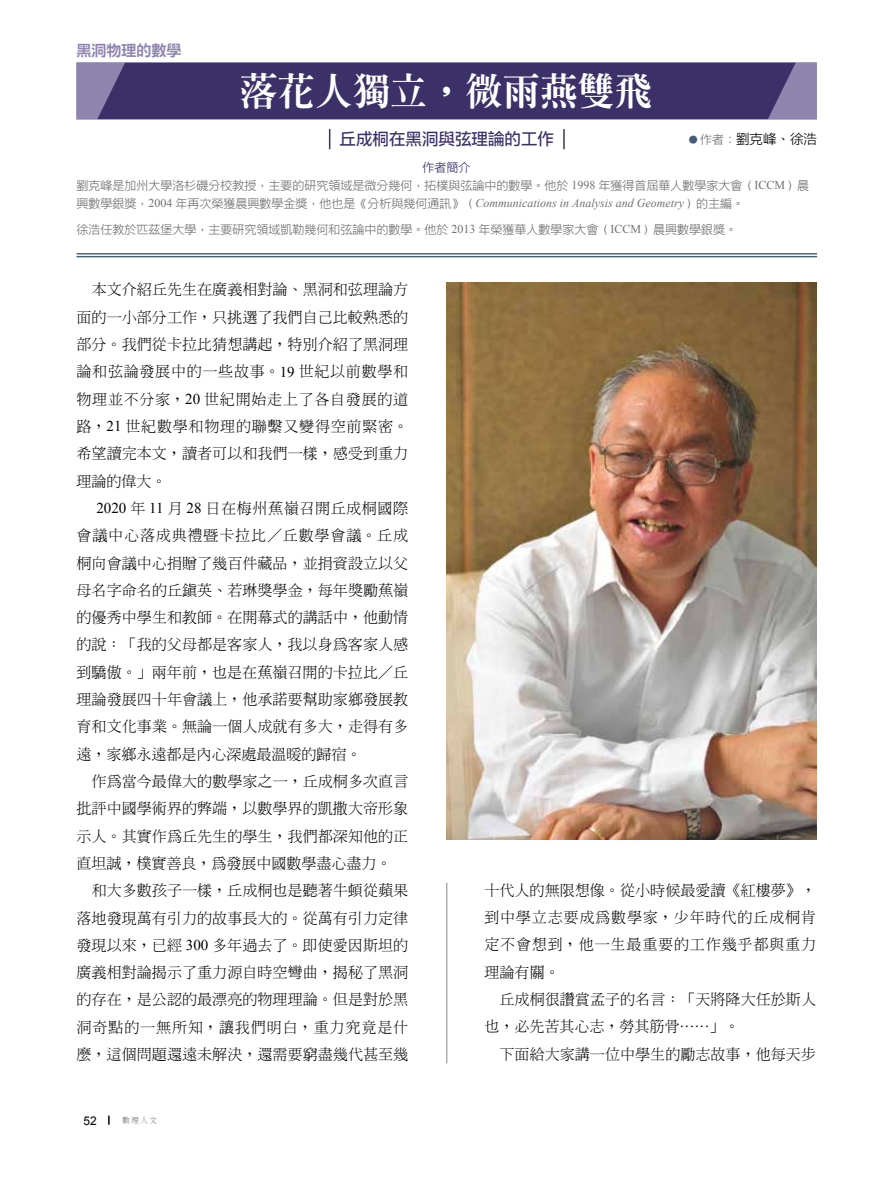
<style>
.page{position:relative;width:893px;height:1191px;background:#fff}
.page>*{position:absolute;margin:0;border:0;box-sizing:border-box;transform-origin:0 0}
.t1{font:800 37.5px "AR Ming B5";color:#fff}
.t2{font:700 16.5px "ARUD Jing Xi Hei E1 B5 Pro";color:#3c3068}
.t3{font:300 15px/27.3px "AR New Ming B5";letter-spacing:.005em;color:#000;text-align:justify}
.t4{font:800 15px "ARUD Jing Xi Hei E1 B5 Pro";color:#8f85af}
.t5{font:500 13.5px "ARUD Jing Xi Hei E1 B5 Pro";color:#000}
.t6{font:500 12px/18px "ARUD Jing Xi Hei E1 B5 Pro";color:#727171}
.t7{font:12px "Arial";color:#000}
.t8{font:300 7.5px "Adobe Ming Std";color:#595757}
.s1{font-family:"Adobe Ming Std";font-weight:300;font-size:9px;color:#475d77}
.s2{font-size:12px;color:#727171}
.s3{color:#3c3068}
.s4{font-family:"Times New Roman";font-weight:400}
.s5{font-family:"Times New Roman";font-weight:400;font-style:italic}
</style>
<div class="page">
<div style="left:77px;top:63px;width:740px;height:56px;background:#8f85af"></div>
<hr style="left:447px;top:882px;width:1px;height:181px;background:#898989">
<hr style="left:77px;top:253px;width:740px;height:1px;background:#475d77">
<hr style="left:77px;top:256px;width:740px;height:1px;background:#475d77">
<svg style="left:329px;top:129px;width:1px;height:20px"></svg>
<hr style="left:563px;top:129px;width:2px;height:20px;background:#3c3068">
<img style="left:446px;top:282px;width:371px;height:557px">
<div style="left:97px;top:63px;width:699px;height:56px;background:#3c3068"></div>
<p class="t4" style="left:77px;top:42px;width:107px">黑洞物理的數學</p>
<h1 class="t1" style="left:240px;top:72px;width:414px">落花人獨立，微雨燕雙飛</h1>
<p class="t2" style="left:340px;top:130px;width:216px">丘成桐在黑洞與弦理論的工作</p>
<p class="t5" style="left:689px;top:132px;width:130px"><span class="s1">●</span> <span class="s2">作者：</span>劉克峰、徐浩</p>
<p class="t6" style="left:77px;top:159px;width:734px;text-indent:346px"><span class="s3">作者簡介<br></span>劉克峰是加州大學洛杉磯分校教授，主要的研究領域是微分幾何，拓樸與弦論中的數學。他於 <span class="s4">1998</span> 年獲得首屆華人數學家大會（<span class="s4">ICCM</span>）晨興數學銀獎，<span class="s4">2004</span> 年再次榮獲晨興數學金獎，他也是《分析與幾何通訊》（<span class="s5">Communications in Analysis and Geometry</span>）的主編。</p>
<p class="t6" style="left:77px;top:221px;width:662px">徐浩任教於匹茲堡大學，主要研究領域凱勒幾何和弦論中的數學。他於 <span class="s4">2013</span> 年榮獲華人數學家大會（<span class="s4">ICCM</span>）晨興數學銀獎。</p>
<p class="t3" style="left:77px;top:276px;width:333px;text-indent:15px">本文介紹丘先生在廣義相對論、黑洞和弦理論方面的一小部分工作，只挑選了我們自己比較熟悉的部分。我們從卡拉比猜想講起，特別介紹了黑洞理論和弦論發展中的一些故事。<span class="s4">19</span> 世紀以前數學和物理並不分家，<span class="s4">20</span> 世紀開始走上了各自發展的道路，<span class="s4">21</span> 世紀數學和物理的聯繫又變得空前緊密。希望讀完本文，讀者可以和我們一樣，感受到重力理論的偉大。</p>
<p class="t3" style="left:77px;top:494px;width:333px;text-indent:20px"><span class="s4">2020</span> 年 <span class="s4">11</span> 月 <span class="s4">28</span> 日在梅州蕉嶺召開丘成桐國際會議中心落成典禮暨卡拉比／丘數學會議。丘成桐向會議中心捐贈了幾百件藏品，並捐資設立以父母名字命名的丘鎮英、若琳獎學金，每年獎勵蕉嶺的優秀中學生和教師。在開幕式的講話中，他動情的說：「我的父母都是客家人，我以身為客家人感到驕傲。」兩年前，也是在蕉嶺召開的卡拉比／丘理論發展四十年會議上，他承諾要幫助家鄉發展教育和文化事業。無論一個人成就有多大，走得有多遠，家鄉永遠都是內心深處最溫暖的歸宿。</p>
<p class="t3" style="left:77px;top:767px;width:333px;text-indent:15px">作為當今最偉大的數學家之一，丘成桐多次直言批評中國學術界的弊端，以數學界的凱撒大帝形象示人。其實作為丘先生的學生，我們都深知他的正直坦誠，樸實善良，為發展中國數學盡心盡力。</p>
<p class="t3" style="left:77px;top:877px;width:333px;text-indent:15px">和大多數孩子一樣，丘成桐也是聽著牛頓從蘋果落地發現萬有引力的故事長大的。從萬有引力定律發現以來，已經 <span class="s4">300</span> 多年過去了。即使愛因斯坦的廣義相對論揭示了重力源自時空彎曲，揭秘了黑洞的存在，是公認的最漂亮的物理理論。但是對於黑洞奇點的一無所知，讓我們明白，重力究竟是什麼，這個問題還遠未解決，還需要窮盡幾代甚至幾</p>
<p class="t3" style="left:484px;top:876px;width:333px">十代人的無限想像。從小時候最愛讀《紅樓夢》，到中學立志要成為數學家，少年時代的丘成桐肯定不會想到，他一生最重要的工作幾乎都與重力理論有關。</p>
<p class="t3" style="left:484px;top:985px;width:333px;text-indent:15px">丘成桐很讚賞孟子的名言：「天將降大任於斯人也，必先苦其心志，勞其筋骨……」。</p>
<p class="t3" style="left:499px;top:1040px;width:318px">下面給大家講一位中學生的勵志故事，他每天步</p>
<p class="t7" style="left:83px;top:1112px;width:15px">52</p>
<p class="t8" style="left:122px;top:1116px;width:36px">數理人文</p>
</div>
